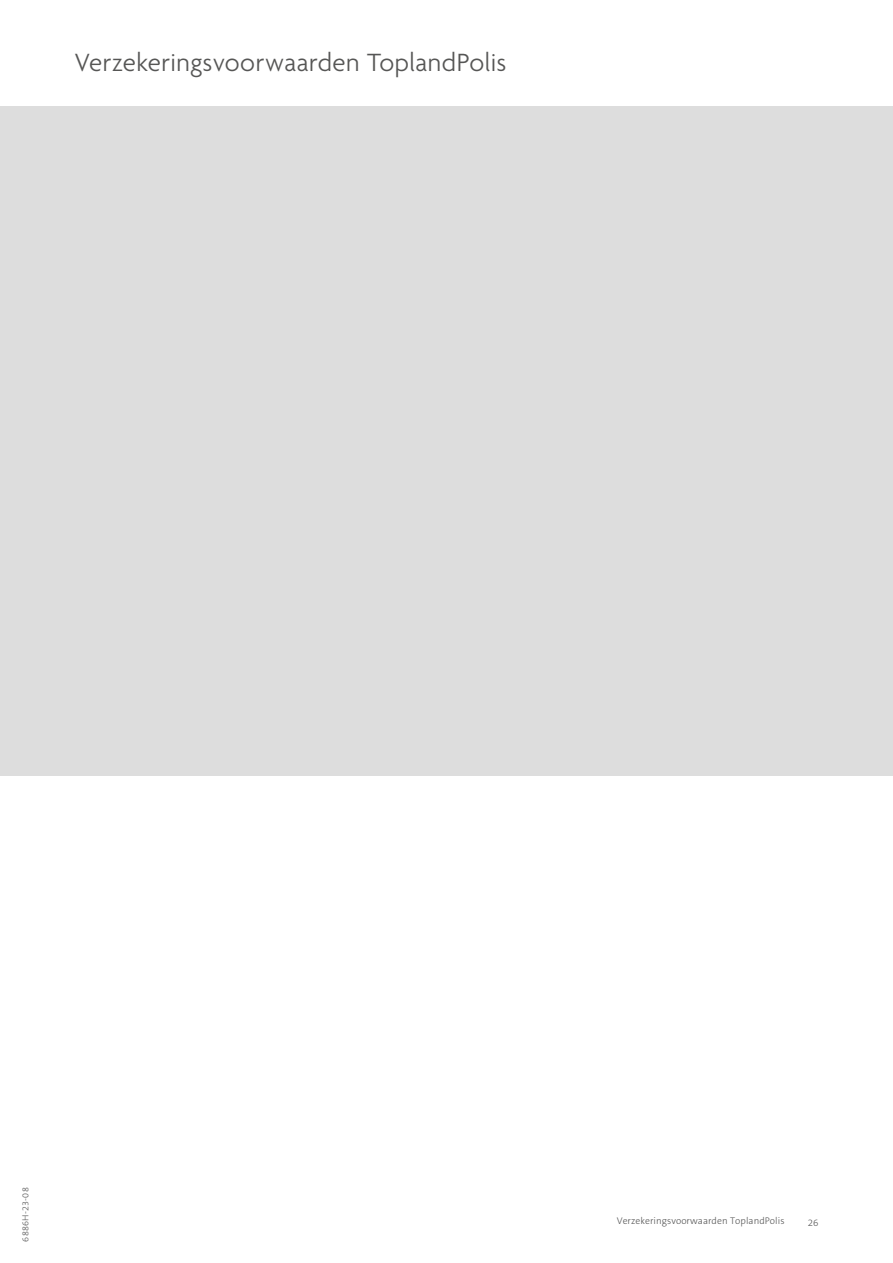
<style>
.page{position:relative;width:893px;height:1263px;background:#fff}
.page>*{position:absolute;margin:0;border:0;box-sizing:border-box;transform-origin:0 0}
.Brochuretitel{font:300 27px "Agenda";letter-spacing:.015em;color:#565655}
.t1{font:300 9.75px "The Sans B3";letter-spacing:.005em;color:#555}
.t2{font:300 9px "The Sans B3";letter-spacing:.03em;color:#555}
</style>
<div class="page">
<div style="left:0;top:106px;width:893px;height:670px;background:#ddd"></div>
<p class="Brochuretitel" style="left:74px;top:48px;width:433px">Verzekeringsvoorwaarden ToplandPolis</p>
<p class="t2" style="left:21px;top:1242px;width:56px;rotate:-90deg">6886H-23-08</p>
<p class="t1" style="left:617px;top:1215px;width:169px">Verzekeringsvoorwaarden ToplandPolis</p>
<p class="t1" style="left:808px;top:1217px;width:12px">26</p>
</div>
